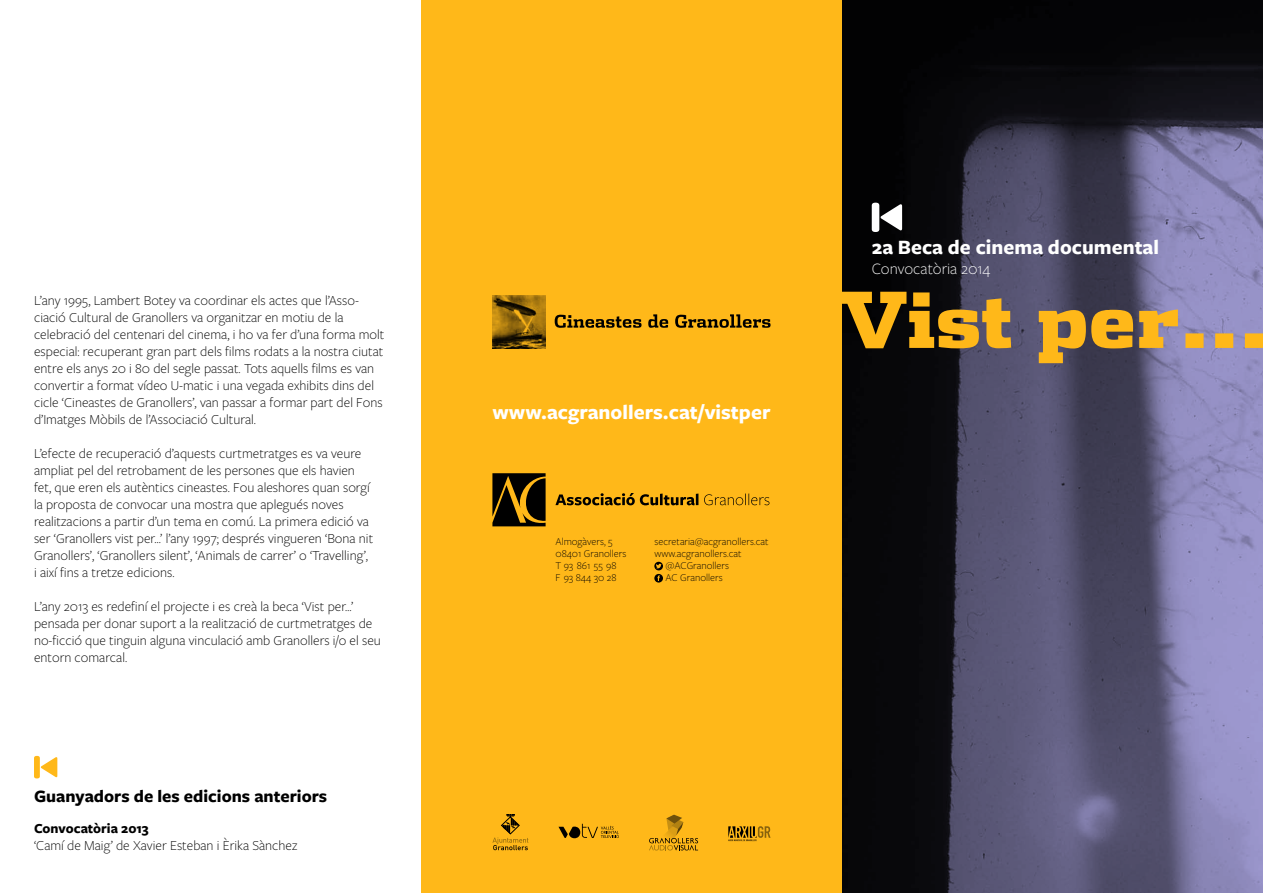
<style>
.page{position:relative;width:1263px;height:893px;background:#fff}
.page>*{position:absolute;margin:0;border:0;box-sizing:border-box;transform-origin:0 0}
.t1{font:700 21.15px "Freight Sans Pro";color:#fff}
.t2{font:700 18px "Freight Sans Pro";color:#000}
.t3{font:300 16.5px "Freight Sans Pro";color:#fff}
.t4{font:300 14.25px/17px "Freight Sans Pro";color:#000}
.t5{font:700 14.25px "Freight Sans Pro";color:#000}
.t6{font:300 10.8px/12.1px "Freight Sans Pro";color:#000}
</style>
<div class="page">
<svg style="left:842px;top:0;width:421px;height:893px;background:#424057"></svg>
<div style="left:421px;top:0;width:421px;height:893px;background:#ffb819"></div>
<svg style="left:654px;top:562px;width:9px;height:8px"></svg>
<svg style="left:656px;top:564px;width:5px;height:4px"></svg>
<svg style="left:654px;top:574px;width:9px;height:9px"></svg>
<svg style="left:657px;top:575px;width:3px;height:6px"></svg>
<svg style="left:492px;top:473px;width:54px;height:53px"></svg>
<svg style="left:555px;top:493px;width:214px;height:12px"></svg>
<svg style="left:842px;top:292px;width:421px;height:71px;background:#8a7151"></svg>
<svg style="left:872px;top:203px;width:30px;height:29px"></svg>
<img style="left:492px;top:296px;width:53px;height:53px">
<svg style="left:555px;top:314px;width:215px;height:14px"></svg>
<svg style="left:34px;top:756px;width:23px;height:22px"></svg>
<svg style="left:558px;top:824px;width:61px;height:14px"></svg>
<svg style="left:728px;top:826px;width:42px;height:15px"></svg>
<svg style="left:492px;top:814px;width:36px;height:36px"></svg>
<svg style="left:649px;top:815px;width:49px;height:35px"></svg>
<p class="t4" style="left:34px;top:292px;width:352px">L’any 1995, Lambert Botey va coordinar els actes que l’Asso&shy;ciació Cultural de Granollers va organitzar en motiu de la celebració del centenari del cinema, i ho va fer d’una forma molt especial: recuperant gran part dels films rodats a la nostra ciutat entre els anys 20 i 80 del segle passat. Tots aquells films es van convertir a format vídeo U-matic i una vegada exhibits dins del cicle ‘Cineastes de Granollers’, van passar a formar part del Fons d’Imatges Mòbils de l’Associació Cultural.</p>
<p class="t4" style="left:34px;top:444px;width:341px">L’efecte de recuperació d’aquests curtmetratges es va veure ampliat pel del retrobament de les persones que els havien fet, que eren els autèntics cineastes. Fou aleshores quan sorgí la proposta de convocar una mostra que aplegués noves realitzacions a partir d’un tema en comú. La primera edició va ser ‘Granollers vist per…’ l’any 1997; després vingueren ‘Bona nit Granollers’, ‘Granollers silent’, ‘Animals de carrer’ o ‘Travelling’, i així fins a tretze edicions.</p>
<p class="t4" style="left:34px;top:597px;width:348px">L’any 2013 es redefiní el projecte i es creà la beca ‘Vist per…’ pensada per donar suport a la realització de curtmetratges de no-ficció que tinguin alguna vinculació amb Granollers i/o el seu entorn comarcal.</p>
<p class="t2" style="left:34px;top:783px;width:295px">Guanyadors de les edicions anteriors</p>
<p class="t5" style="left:34px;top:819px;width:116px">Convocatòria 2013</p>
<p class="t4" style="left:34px;top:836px;width:265px">‘Camí de Maig’ de Xavier Esteban i Èrika Sànchez</p>
<h1 class="t1" style="left:492px;top:397px;width:280px">www.acgranollers.cat/vistper</h1>
<p class="t6" style="left:555px;top:535px;width:72px">Almogàvers, 5<br>08401 Granollers<br>T 93 861 55 98<br>F 93 844 30 28</p>
<p class="t6" style="left:654px;top:535px;width:116px">secretaria@acgranollers.cat</p>
<p class="t6" style="left:654px;top:547px;width:89px">www.acgranollers.cat</p>
<p class="t6" style="left:665px;top:559px;width:65px">@ACGranollers</p>
<p class="t6" style="left:665px;top:571px;width:59px">AC Granollers</p>
<h1 class="t1" style="left:872px;top:233px;width:289px">2a Beca de cinema documental</h1>
<p class="t3" style="left:872px;top:258px;width:120px">Convocatòria 2014</p>
</div>
